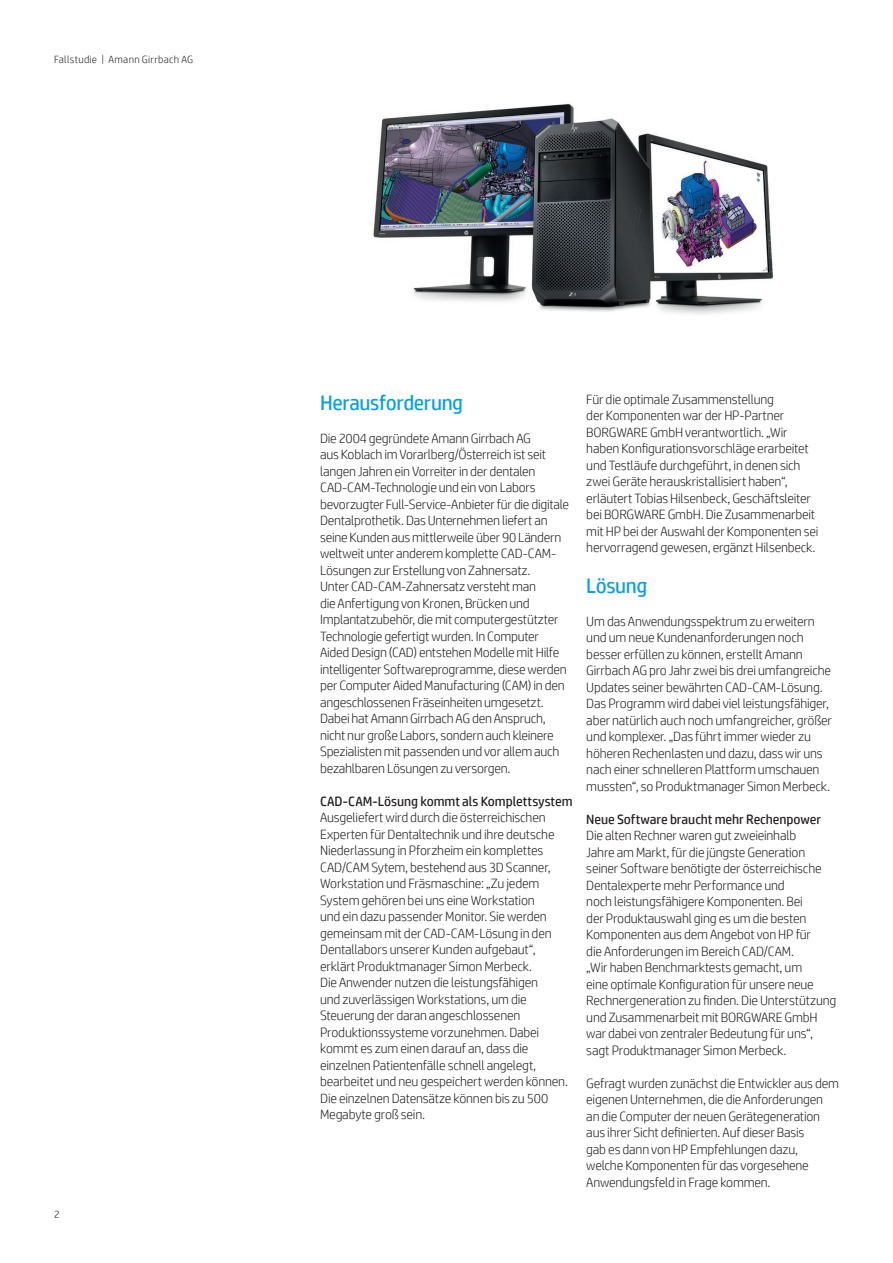
<style>
.page{position:relative;width:893px;height:1263px;background:#fff}
.page>*{position:absolute;margin:0;border:0;box-sizing:border-box;transform-origin:0 0}
.Subhead_14_16_bold_b{font:21px "HP Simplified";letter-spacing:-.02em;color:#0ca0dd}
.Body_header_bold{font:300 13.5px/16.5px "HP Simplified";letter-spacing:-.015em;color:#231f20}
.Body_header_bold-2{font:13.5px "HP Simplified";letter-spacing:-.005em;color:#231f20}
.Title_descriptor{font:300 10.5px "HP Simplified";letter-spacing:.025em;color:#231f20}
.Page_number_left{font:300 10.5px "HP Simplified";color:#231f20}
</style>
<div class="page">
<img style="left:373px;top:104px;width:400px;height:210px">
<p class="Title_descriptor" style="left:54px;top:52px;width:141px">Fallstudie | Amann Girrbach AG</p>
<p class="Page_number_left" style="left:54px;top:1207px;width:7px">2</p>
<p class="Subhead_14_16_bold_b" style="left:320px;top:389px;width:145px">Herausforderung</p>
<p class="Body_header_bold" style="left:320px;top:429px;width:250px">Die 2004 gegründete Amann Girrbach AG<br>aus Koblach im Vorarlberg/Österreich ist seit langen Jahren ein Vorreiter in der dentalen CAD-CAM-Technologie und ein von Labors bevorzugter Full-Service-Anbieter für die digitale Dentalprothetik. Das Unternehmen liefert an seine Kunden aus mittlerweile über 90 Ländern weltweit unter anderem komplette CAD-CAM-Lösungen zur Erstellung von Zahnersatz.<br>Unter CAD-CAM-Zahnersatz versteht man<br>die Anfertigung von Kronen, Brücken und Implantatzubehör, die mit computergestützter Technologie gefertigt wurden. In Computer Aided Design (CAD) entstehen Modelle mit Hilfe intelligenter Softwareprogramme, diese werden per Computer Aided Manufacturing (CAM) in den angeschlossenen Fräseinheiten umgesetzt.<br>Dabei hat Amann Girrbach AG den Anspruch, nicht nur große Labors, sondern auch kleinere Spezialisten mit passenden und vor allem auch bezahlbaren Lösungen zu versorgen.</p>
<p class="Body_header_bold-2" style="left:320px;top:792px;width:254px">CAD-CAM-Lösung kommt als Komplettsystem</p>
<p class="Body_header_bold" style="left:320px;top:809px;width:249px">Ausgeliefert wird durch die österreichischen Experten für Dentaltechnik und ihre deutsche Niederlassung in Pforzheim ein komplettes CAD/CAM Sytem, bestehend aus 3D Scanner, Workstation und Fräsmaschine: „Zu jedem System gehören bei uns eine Workstation<br>und ein dazu passender Monitor. Sie werden gemeinsam mit der CAD-CAM-Lösung in den Dentallabors unserer Kunden aufgebaut“, erklärt Produktmanager Simon Merbeck.<br>Die Anwender nutzen die leistungsfähigen<br>und zuverlässigen Workstations, um die Steuerung der daran angeschlossenen Produktionssysteme vorzunehmen. Dabei kommt es zum einen darauf an, dass die einzelnen Patientenfälle schnell angelegt, bearbeitet und neu gespeichert werden können.<br>Die einzelnen Datensätze können bis zu 500<br>Megabyte groß sein.</p>
<p class="Body_header_bold" style="left:586px;top:390px;width:234px">Für die optimale Zusammenstellung<br>der Komponenten war der HP-Partner BORGWARE GmbH verantwortlich. „Wir haben Konfigurationsvorschläge erarbeitet und Testläufe durchgeführt, in denen sich zwei Geräte herauskristallisiert haben“, erläutert Tobias Hilsenbeck, Geschäftsleiter bei BORGWARE GmbH. Die Zusammenarbeit mit HP bei der Auswahl der Komponenten sei hervorragend gewesen, ergänzt Hilsenbeck.</p>
<p class="Subhead_14_16_bold_b" style="left:586px;top:572px;width:63px">Lösung</p>
<p class="Body_header_bold" style="left:586px;top:612px;width:247px">Um das Anwendungsspektrum zu erweitern und um neue Kundenanforderungen noch besser erfüllen zu können, erstellt Amann Girrbach AG pro Jahr zwei bis drei umfangreiche Updates seiner bewährten CAD-CAM-Lösung.<br>Das Programm wird dabei viel leistungsfähiger, aber natürlich auch noch umfangreicher, größer und komplexer. „Das führt immer wieder zu höheren Rechenlasten und dazu, dass wir uns nach einer schnelleren Plattform umschauen mussten“, so Produktmanager Simon Merbeck.</p>
<p class="Body_header_bold-2" style="left:586px;top:810px;width:236px">Neue Software braucht mehr Rechenpower</p>
<p class="Body_header_bold" style="left:586px;top:827px;width:252px">Die alten Rechner waren gut zweieinhalb<br>Jahre am Markt, für die jüngste Generation seiner Software benötigte der österreichische Dentalexperte mehr Performance und<br>noch leistungsfähigere Komponenten. Bei<br>der Produktauswahl ging es um die besten Komponenten aus dem Angebot von HP für<br>die Anforderungen im Bereich CAD/CAM.<br>„Wir haben Benchmarktests gemacht, um<br>eine optimale Konfiguration für unsere neue Rechnergeneration zu finden. Die Unterstützung und Zusammenarbeit mit BORGWARE GmbH war dabei von zentraler Bedeutung für uns“, sagt Produktmanager Simon Merbeck.</p>
<p class="Body_header_bold" style="left:586px;top:1074px;width:254px">Gefragt wurden zunächst die Entwickler aus dem eigenen Unternehmen, die die Anforderungen an die Computer der neuen Gerätegeneration aus ihrer Sicht definierten. Auf dieser Basis<br>gab es dann von HP Empfehlungen dazu,<br>welche Komponenten für das vorgesehene Anwendungsfeld in Frage kommen.</p>
</div>
